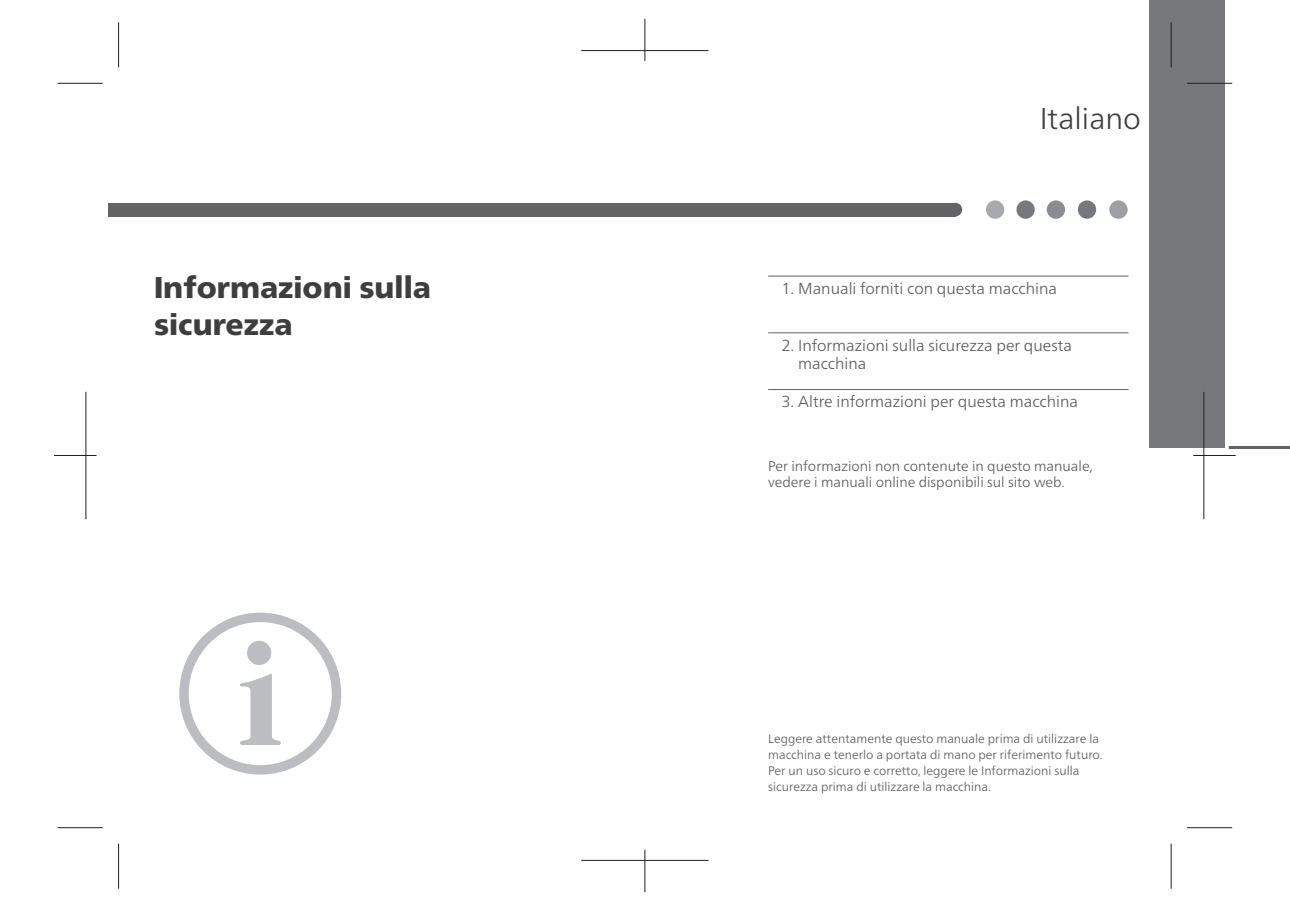
<style>
.page{position:relative;width:1290px;height:911px;background:#fff}
.page>*{position:absolute;margin:0;border:0;box-sizing:border-box;transform-origin:0 0}
.t1{font:900 30px/37.1px "Frutiger Neue LTW1 G";color:#3e3e3f}
.t2{font:300 30px "Frutiger Neue LTW1 G";color:#3e3e3f}
.t3{font:300 15.88px/18.5px "Frutiger Neue LTW1 G";color:#57585a}
.t4{font:300 14.12px/16.8px "Frutiger Neue LTW1 G";color:#57585a}
.t5{font:300 12.38px/15.9px "Frutiger Neue LTW1 G";color:#57585a}
</style>
<div class="page">
<hr style="left:1151px;top:446px;width:139px;height:2px;background:#636366">
<hr style="left:768px;top:389px;width:416px;height:1px;background:#636366">
<hr style="left:768px;top:332px;width:416px;height:1px;background:#636366">
<hr style="left:768px;top:276px;width:416px;height:1px;background:#636366">
<svg style="left:179px;top:612px;width:162px;height:162px"></svg>
<div style="left:247px;top:641px;width:24px;height:24px;background:#bcbdc0;border-radius:50%"></div>
<div style="left:1149px;top:0;width:76px;height:448px;background:#76787b"></div>
<div style="left:108px;top:203px;width:847px;height:13px;background:#636366"></div>
<div style="left:948px;top:203px;width:14px;height:13px;background:#636366;border-radius:50%"></div>
<div style="left:986px;top:200px;width:18px;height:19px;background:#a8a9ad;border-radius:50%"></div>
<div style="left:1016px;top:200px;width:19px;height:19px;background:#76787b;border-radius:50%"></div>
<div style="left:1047px;top:200px;width:18px;height:19px;background:#8a8c8f;border-radius:50%"></div>
<div style="left:1078px;top:200px;width:18px;height:19px;background:#76787b;border-radius:50%"></div>
<div style="left:1109px;top:200px;width:18px;height:19px;background:#9d9fa2;border-radius:50%"></div>
<hr style="left:118px;top:22px;width:1px;height:45px;background:#231f20">
<hr style="left:118px;top:843px;width:1px;height:45px;background:#231f20">
<hr style="left:1171px;top:22px;width:1px;height:45px;background:#231f20">
<hr style="left:1171px;top:843px;width:1px;height:45px;background:#231f20">
<hr style="left:58px;top:83px;width:45px;height:1px;background:#231f20">
<hr style="left:1187px;top:83px;width:45px;height:1px;background:#231f20">
<hr style="left:58px;top:827px;width:45px;height:1px;background:#231f20">
<hr style="left:1187px;top:827px;width:45px;height:1px;background:#231f20">
<hr style="left:645px;top:19px;width:1px;height:42px;background:#231f20">
<hr style="left:645px;top:849px;width:1px;height:43px;background:#231f20">
<hr style="left:54px;top:455px;width:42px;height:1px;background:#231f20">
<hr style="left:1193px;top:455px;width:42px;height:1px;background:#231f20">
<hr style="left:581px;top:50px;width:127px;height:1px;background:#231f20">
<hr style="left:581px;top:860px;width:127px;height:1px;background:#231f20">
<hr style="left:86px;top:392px;width:1px;height:127px;background:#231f20">
<hr style="left:1203px;top:392px;width:1px;height:127px;background:#231f20">
<h1 class="t1" style="left:154px;top:269px;width:278px">Informazioni sulla sicurezza</h1>
<h1 class="t2" style="left:1039px;top:100px;width:103px">Italiano</h1>
<p class="t3" style="left:781px;top:279px;width:277px">1. Manuali forniti con questa macchina</p>
<p class="t3" style="left:798px;top:336px;width:275px;text-indent:-17px">2. Informazioni sulla sicurezza per questa macchina</p>
<p class="t3" style="left:781px;top:392px;width:298px">3. Altre informazioni per questa macchina</p>
<p class="t4" style="left:768px;top:457px;width:326px">Per informazioni non contenute in questo manuale, vedere i manuali online disponibili sul sito web.</p>
<p class="t5" style="left:768px;top:730px;width:336px">Leggere attentamente questo manuale prima di utilizzare la macchina e tenerlo a portata di mano per riferimento futuro.<br>Per un uso sicuro e corretto, leggere le Informazioni sulla sicurezza prima di utilizzare la macchina.</p>
</div>
